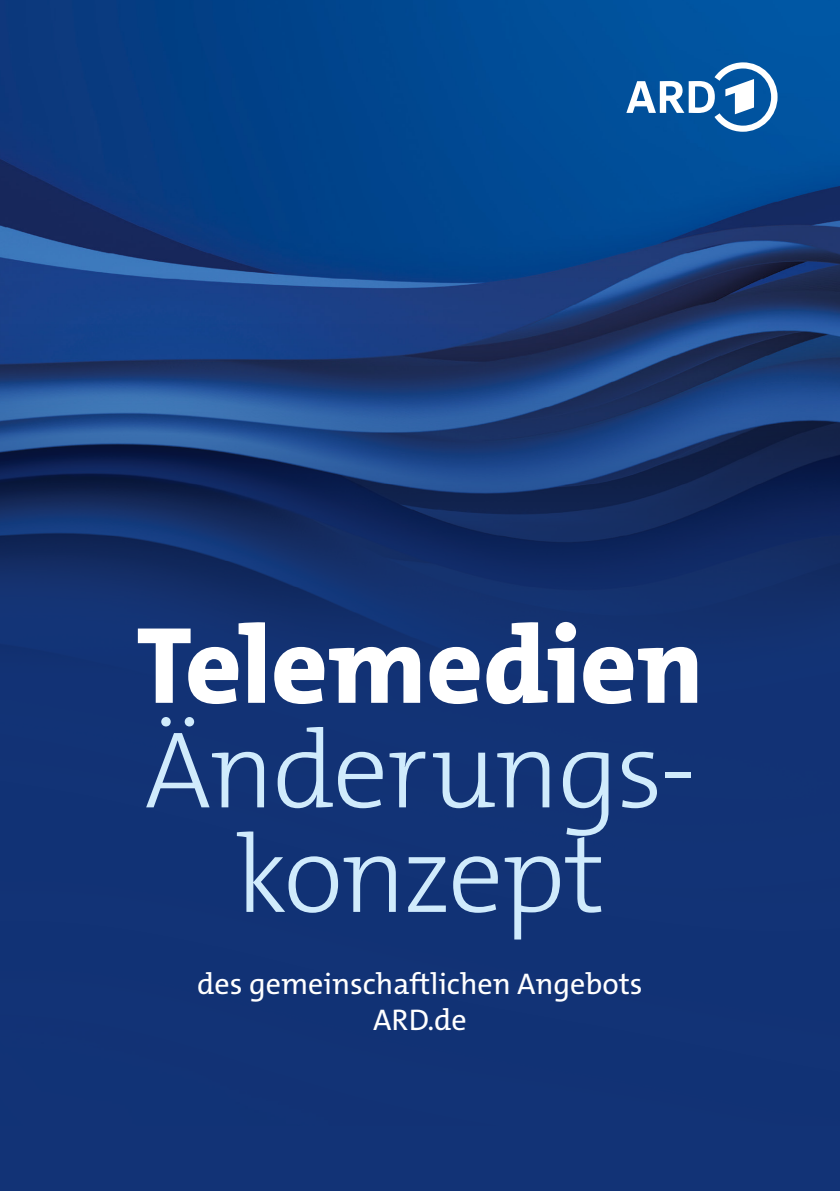
<style>
.page{position:relative;width:840px;height:1191px;background:#fff}
.page>*{position:absolute;margin:0;border:0;box-sizing:border-box;transform-origin:0 0}
.HEADLINE_260pt_Light{font:300 110px "The Mix C5";letter-spacing:-.025em;color:#d0ebfc}
.HEADLINE_260pt_Extra{font:800 110px "The Mix C5";letter-spacing:-.005em;color:#fff}
.t1{font:30px "The Mix C5";color:#fff}
</style>
<div class="page">
<div style="left:0;top:0;width:839px;height:1191px;background:#123376"></div>
<img style="left:0;top:0;width:839px;height:628px">
<svg style="left:626px;top:62px;width:151px;height:70px"></svg>
<p class="HEADLINE_260pt_Extra" style="left:136px;top:595px;width:568px">Telemedien</p>
<p class="HEADLINE_260pt_Light" style="left:144px;top:699px;width:552px">Änderungs-</p>
<p class="HEADLINE_260pt_Light" style="left:235px;top:804px;width:371px">konzept</p>
<p class="t1" style="left:197px;top:964px;width:446px">des gemeinschaftlichen Angebots</p>
<p class="t1" style="left:373px;top:1000px;width:95px">ARD.de</p>
</div>
